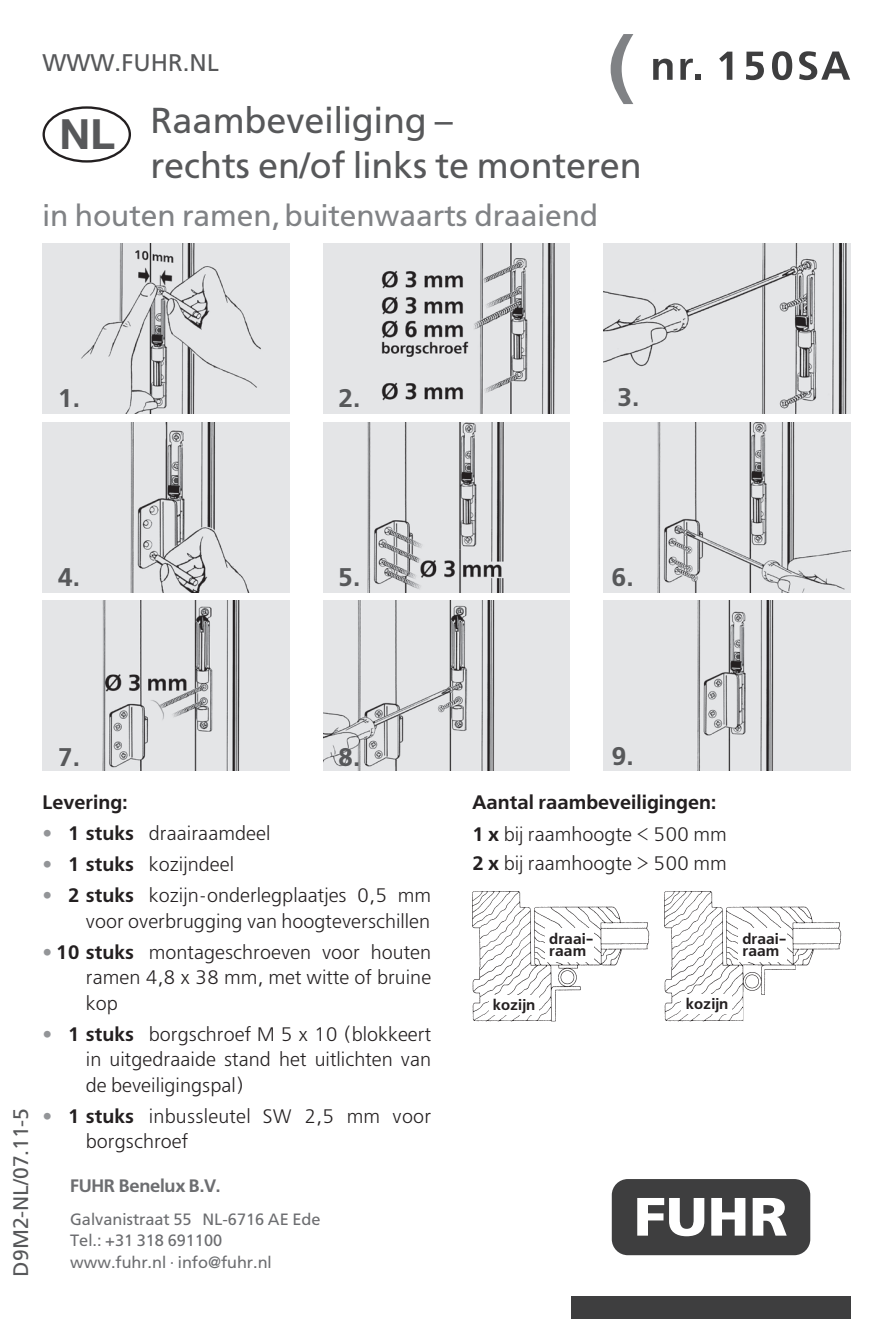
<style>
.page{position:relative;width:893px;height:1319px;background:#fff}
.page>*{position:absolute;margin:0;border:0;box-sizing:border-box;transform-origin:0 0}
.t1{font:700 41.7px "Helvetica Neue";color:#57585a}
.t2{font:36px/45px "Free Set";color:#57585a}
.t3{font:30px "Free Set";color:#808285}
.t4{font:600 25.5px "Free Set";color:#57585a}
.t5{font:24px "Free Set";color:#57585a}
.t6{font:21px "Free Set";color:#57585a}
.t7{font:300 19.5px/25.5px "Free Set";color:#231f20;text-align:justify}
.t8{font:600 19.5px/31.5px "Free Set";color:#231f20}
.t9{font:600 18px "Free Set";letter-spacing:-.015em;color:#6c6d70}
.t10{font:16.2px/21.6px "Free Set";color:#6c6d70}
.t11{font:600 15px/12px "Free Set";color:#231f20}
.s1{font-weight:400;color:#939598}
.s2{font-weight:600}
.s3{font-weight:300}
</style>
<div class="page">
<img style="left:472px;top:891px;width:178px;height:131px">
<img style="left:664px;top:891px;width:178px;height:131px">
<div style="left:490px;top:994px;width:49px;height:20px;background:#fff"></div>
<div style="left:681px;top:994px;width:51px;height:19px;background:#fff"></div>
<div style="left:545px;top:928px;width:49px;height:33px;background:#fff"></div>
<div style="left:738px;top:928px;width:49px;height:33px;background:#fff"></div>
<div style="left:43px;top:106px;width:88px;height:56px;border:2px solid #231f20;border-radius:50%"></div>
<img style="left:43px;top:243px;width:246px;height:170px">
<img style="left:323px;top:243px;width:247px;height:170px">
<img style="left:604px;top:243px;width:246px;height:170px">
<img style="left:43px;top:422px;width:246px;height:170px">
<img style="left:323px;top:422px;width:247px;height:170px">
<img style="left:604px;top:422px;width:246px;height:170px">
<img style="left:43px;top:600px;width:246px;height:170px">
<img style="left:323px;top:600px;width:247px;height:170px">
<img style="left:604px;top:600px;width:246px;height:170px">
<div style="left:571px;top:1296px;width:280px;height:22px;background:#3e3e3f"></div>
<div style="left:612px;top:1178px;width:198px;height:76px;background:#3e3e3f;border-radius:16px"></div>
<svg style="left:637px;top:1198px;width:67px;height:37px"></svg>
<svg style="left:711px;top:1198px;width:34px;height:37px"></svg>
<svg style="left:753px;top:1198px;width:34px;height:37px"></svg>
<svg style="left:611px;top:34px;width:22px;height:70px"></svg>
<svg style="left:653px;top:59px;width:20px;height:21px"></svg>
<svg style="left:680px;top:59px;width:21px;height:21px"></svg>
<svg style="left:719px;top:52px;width:13px;height:28px"></svg>
<svg style="left:746px;top:52px;width:18px;height:28px"></svg>
<svg style="left:772px;top:51px;width:20px;height:29px"></svg>
<svg style="left:799px;top:51px;width:51px;height:29px"></svg>
<p class="t5" style="left:43px;top:48px;width:178px">WWW.FUHR.NL</p>
<h1 class="t1" style="left:60px;top:108px;width:57px">NL</h1>
<h2 class="t2" style="left:151px;top:98px;width:492px">Raambeveiliging –<br>rechts en/of links te monteren</h2>
<h3 class="t3" style="left:43px;top:198px;width:557px">in houten ramen, buitenwaarts draaiend</h3>
<h3 class="t4" style="left:57px;top:382px;width:24px">1.</h3>
<h3 class="t4" style="left:338px;top:382px;width:24px">2.</h3>
<h3 class="t4" style="left:617px;top:382px;width:24px">3.</h3>
<h3 class="t4" style="left:57px;top:562px;width:24px">4.</h3>
<h3 class="t4" style="left:338px;top:562px;width:24px">5.</h3>
<h3 class="t4" style="left:611px;top:561px;width:24px">6.</h3>
<p class="t6" style="left:8px;top:1276px;width:170px;rotate:-90deg">D9M2-NL/07.11-5</p>
<h3 class="t4" style="left:57px;top:741px;width:24px">7.</h3>
<h3 class="t4" style="left:338px;top:741px;width:24px">8.</h3>
<p class="t8" style="left:43px;top:787px;width:86px">Levering:</p>
<p class="t7" style="left:43px;top:821px;width:229px"><span class="s1">•</span> <span class="s2">1 stuks</span> draairaamdeel</p>
<p class="t7" style="left:43px;top:851px;width:193px"><span class="s1">•</span> <span class="s2">1 stuks</span> kozijndeel</p>
<p class="t7" style="left:43px;top:882px;width:390px;text-align:right"><span class="s1">•</span> <span class="s2">2 stuks</span> kozijn-onderlegplaatjes 0,5 mm voor overbrugging van hoogteverschillen</p>
<p class="t7" style="left:86px;top:939px;width:347px;text-indent:-43px"><span class="s1">•</span> <span class="s2">10 stuks</span> montageschroeven voor houten ramen 4,8 x 38 mm, met witte of bruine kop</p>
<p class="t7" style="left:86px;top:1021px;width:347px;text-indent:-43px"><span class="s1">•</span> <span class="s2">1 stuks</span> borgschroef M 5 x 10 (blokkeert in uitgedraaide stand het uitlichten van de beveiligingspal)</p>
<p class="t7" style="left:86px;top:1103px;width:347px;text-indent:-43px"><span class="s1">•</span> <span class="s2">1 stuks</span> inbussleutel SW 2,5 mm voor borgschroef</p>
<p class="t9" style="left:70px;top:1174px;width:152px">FUHR Benelux B.V.</p>
<p class="t10" style="left:70px;top:1207px;width:252px">Galvanistraat 55 NL-6716 AE Ede<br>Tel.: +31 318 691100 www.fuhr.nl · info@fuhr.nl</p>
<h3 class="t4" style="left:611px;top:741px;width:24px">9.</h3>
<p class="t8" style="left:472px;top:787px;width:256px">Aantal raambeveiligingen:<br>1 x <span class="s3">bij raamhoogte &lt; 500 mm</span></p>
<p class="t7" style="left:472px;top:851px;width:256px"><span class="s2">2 x</span> bij raamhoogte &gt; 500 mm</p>
<p class="t11" style="left:549px;top:933px;width:46px">draai&shy;raam</p>
<p class="t11" style="left:742px;top:933px;width:46px">draai&shy;raam</p>
<p class="t11" style="left:493px;top:998px;width:44px">kozijn</p>
<p class="t11" style="left:686px;top:998px;width:44px">kozijn</p>
</div>
